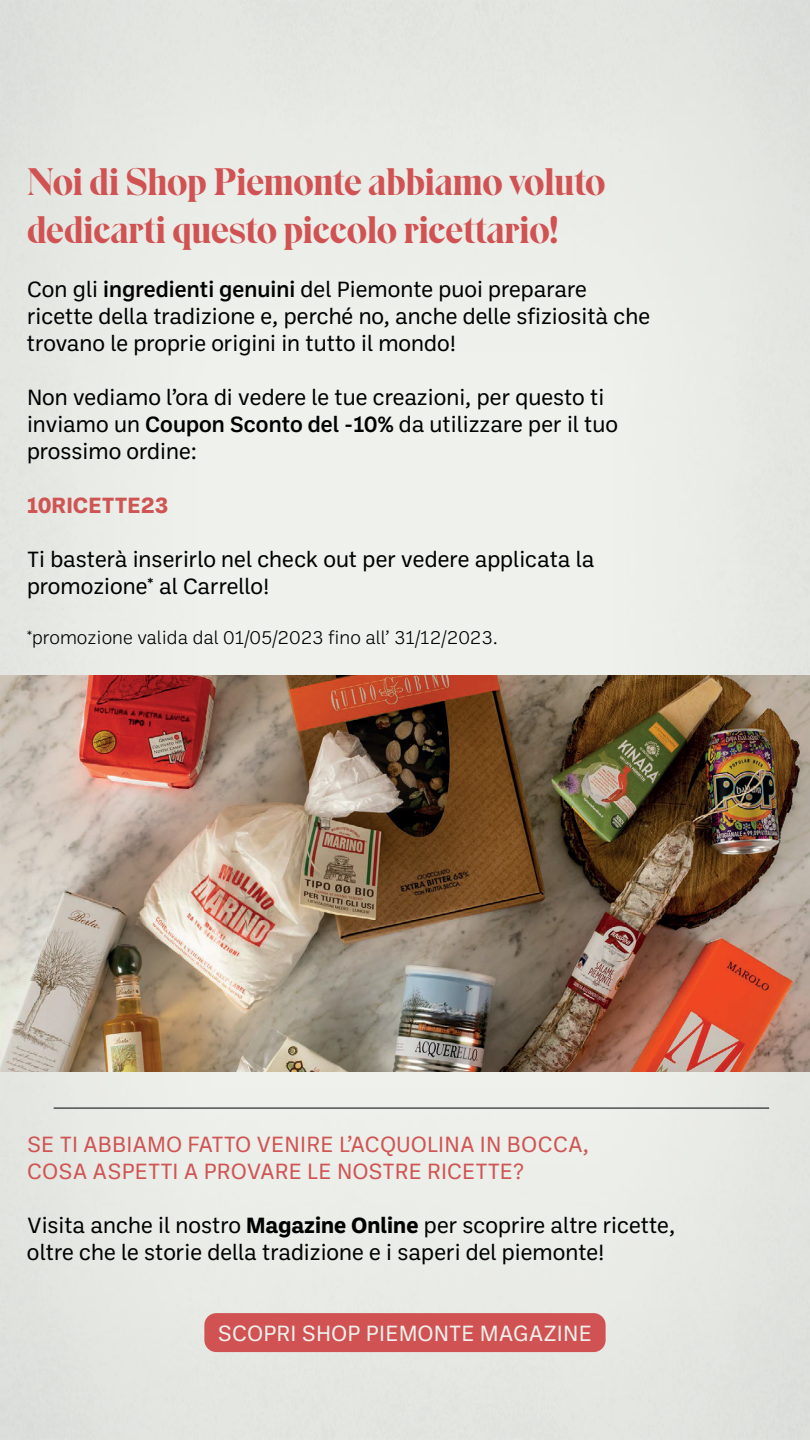
<style>
.page{position:relative;width:810px;height:1440px;background:#e9ebe7}
.page>*{position:absolute;margin:0;border:0;box-sizing:border-box;transform-origin:0 0}
.t1{font:38.25px/48px "Eksell Display Large";letter-spacing:-.01em;color:#d15252}
.t2{font:22.5px/27px "Ballinger";color:#000001}
.t3{font:22.5px/27px "Ballinger";color:#cf5554}
.t4{font:22.5px "Ballinger";color:#eff1ec}
.t5{font:700 22.5px "Ballinger";color:#cf5554}
.t6{font:300 18.75px "Ballinger";color:#000001}
.s1{font-weight:500}
.s2{font-weight:700}
</style>
<div class="page">
<hr style="left:54px;top:1108px;width:715px;height:1px;background:#000001">
<div style="left:204px;top:1313px;width:402px;height:39px;background:#d15252;border-radius:12px"></div>
<img style="left:0;top:675px;width:810px;height:396px">
<h1 class="t1" style="left:27px;top:159px;width:580px">Noi di Shop Piemonte abbiamo voluto dedicarti questo piccolo ricettario!</h1>
<p class="t2" style="left:27px;top:275px;width:625px">Con gli <span class="s1">ingredienti genuini</span> del Piemonte puoi preparare ricette della tradizione e, perché no, anche delle sfiziosità che trovano le proprie origini in tutto il mondo!</p>
<p class="t2" style="left:27px;top:383px;width:593px">Non vediamo l’ora di vedere le tue creazioni, per questo ti inviamo un <span class="s1">Coupon Sconto del -10%</span> da utilizzare per il tuo prossimo ordine:</p>
<p class="t5" style="left:27px;top:490px;width:143px">10RICETTE23</p>
<p class="t2" style="left:27px;top:545px;width:569px">Ti basterà inserirlo nel check out per vedere applicata la promozione* al Carrello!</p>
<p class="t6" style="left:27px;top:625px;width:472px">*promozione valida dal 01/05/2023 fino all’ 31/12/2023.</p>
<p class="t3" style="left:27px;top:1130px;width:564px">SE TI ABBIAMO FATTO VENIRE L’ACQUOLINA IN BOCCA,<br>COSA ASPETTI A PROVARE LE NOSTRE RICETTE?</p>
<p class="t2" style="left:27px;top:1211px;width:650px">Visita anche il nostro <span class="s2">Magazine Online</span> per scoprire altre ricette, oltre che le storie della tradizione e i saperi del piemonte!</p>
<p class="t4" style="left:218px;top:1318px;width:376px">SCOPRI SHOP PIEMONTE MAGAZINE</p>
</div>
